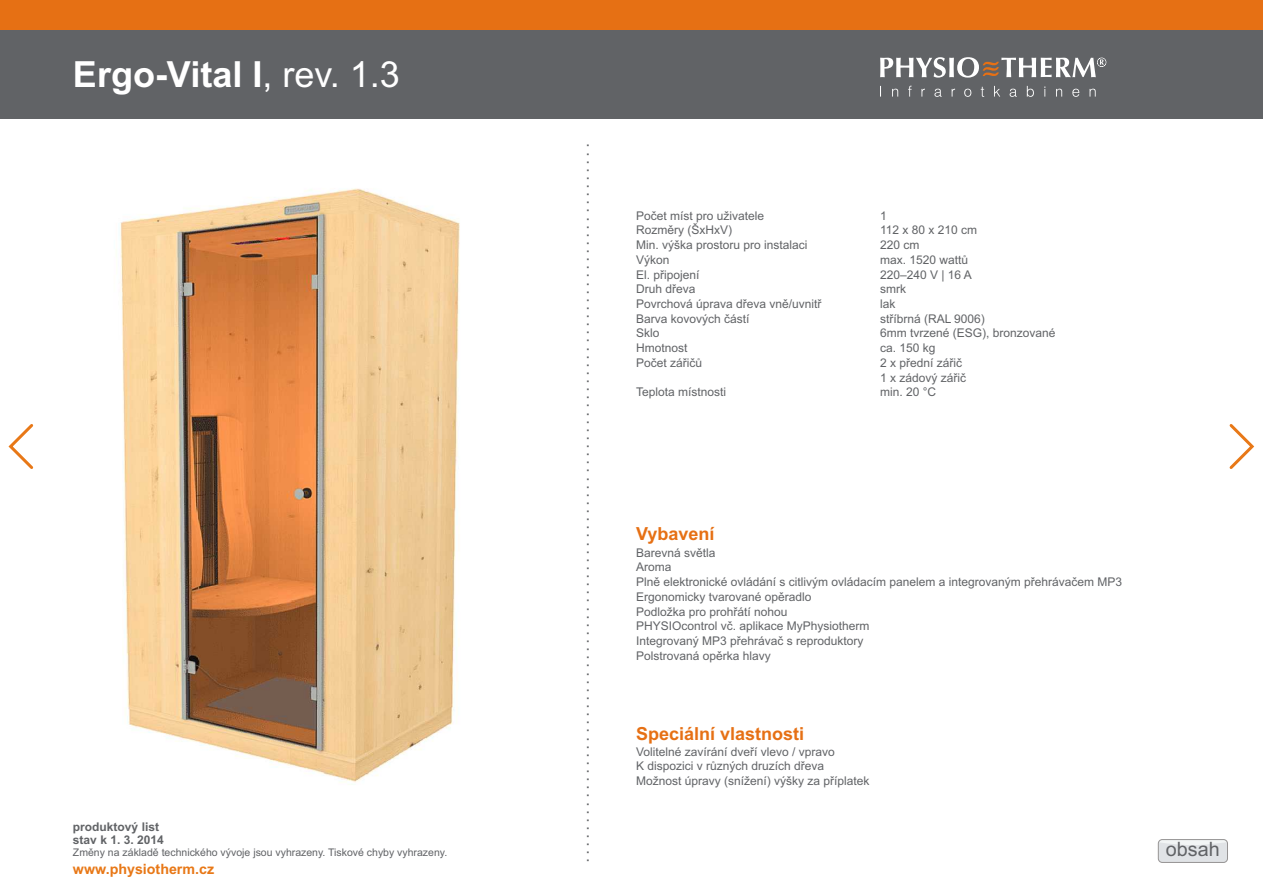
<style>
.page{position:relative;width:1263px;height:893px;background:#fff}
.page>*{position:absolute;margin:0;border:0;box-sizing:border-box;transform-origin:0 0}
.t1{font:700 36px "Arial";color:#fff}
.t2{font:19.8px "Arial";color:#616366}
.t3{font:700 18px "Arial";color:#e67014}
.t4{font:700 14.25px "Arial";color:#e87817}
.t5{font:12px/14.7px "Arial";color:#616366}
.t6{font:700 12px/13.4px "Arial";color:#616366}
.t7{font:10.5px "Arial";color:#616366}
.s1{font-weight:400}
</style>
<div class="page">
<img style="left:120px;top:188px;width:340px;height:594px">
<div style="left:0;top:20px;width:1263px;height:99px;background:#616366"></div>
<div style="left:0;top:0;width:1263px;height:29px;background:#e67014"></div>
<svg style="left:880px;top:57px;width:226px;height:40px"></svg>
<svg style="left:1229px;top:424px;width:26px;height:45px"></svg>
<svg style="left:8px;top:424px;width:26px;height:45px"></svg>
<div style="left:1158px;top:839px;width:69px;height:23px;background:#e0e3e6;border-radius:4px"></div>
<svg style="left:1160px;top:841px;width:66px;height:4px"></svg>
<div style="left:1158px;top:839px;width:70px;height:24px;border:1px solid #969494;border-radius:4px"></div>
<h1 class="t1" style="left:73px;top:61px;width:328px">Ergo-Vital I<span class="s1">, rev. 1.3</span></h1>
<p class="t6" style="left:73px;top:821px;width:92px">produktový list stav k 1. 3. 2014</p>
<p class="t7" style="left:73px;top:848px;width:376px">Změny na základě technického vývoje jsou vyhrazeny. Tiskové chyby vyhrazeny.</p>
<p class="t4" style="left:73px;top:864px;width:143px">www.physiotherm.cz</p>
<p class="t6" style="left:579px;top:862px;width:720px;rotate:-90deg">.........................................................................................</p>
<p class="t5" style="left:636px;top:209px;width:187px">Počet míst pro uživatele<br>Rozměry (ŠxHxV)<br>Min. výška prostoru pro instalaci<br>Výkon<br>El. připojení<br>Druh dřeva<br>Povrchová úprava dřeva vně/uvnitř<br>Barva kovových částí<br>Sklo<br>Hmotnost<br>Počet zářičů</p>
<p class="t5" style="left:636px;top:386px;width:92px">Teplota místnosti</p>
<p class="t5" style="left:880px;top:209px;width:177px">1<br>112 x 80 x 210 cm<br>220 cm<br>max. 1520 wattů<br>220–240 V | 16 A<br>smrk<br>lak<br>stříbrná (RAL 9006)<br>6mm tvrzené (ESG), bronzované ca. 150 kg<br>2 x přední zářič<br>1 x zádový zářič<br>min. 20 °C</p>
<h3 class="t3" style="left:636px;top:527px;width:80px">Vybavení</h3>
<p class="t5" style="left:636px;top:546px;width:488px">Barevná světla<br>Aroma<br>Plně elektronické ovládání s citlivým ovládacím panelem a integrovaným přehrávačem MP3<br>Ergonomicky tvarované opěradlo<br>Podložka pro prohřátí nohou<br>PHYSIOcontrol vč. aplikace MyPhysiotherm<br>Integrovaný MP3 přehrávač s reproduktory<br>Polstrovaná opěrka hlavy</p>
<h3 class="t3" style="left:636px;top:726px;width:170px">Speciální vlastnosti</h3>
<p class="t5" style="left:636px;top:745px;width:235px">Volitelné zavírání dveří vlevo / vpravo<br>K dispozici v různých druzích dřeva<br>Možnost úpravy (snížení) výšky za příplatek</p>
<h2 class="t2" style="left:1166px;top:842px;width:55px">obsah</h2>
</div>
